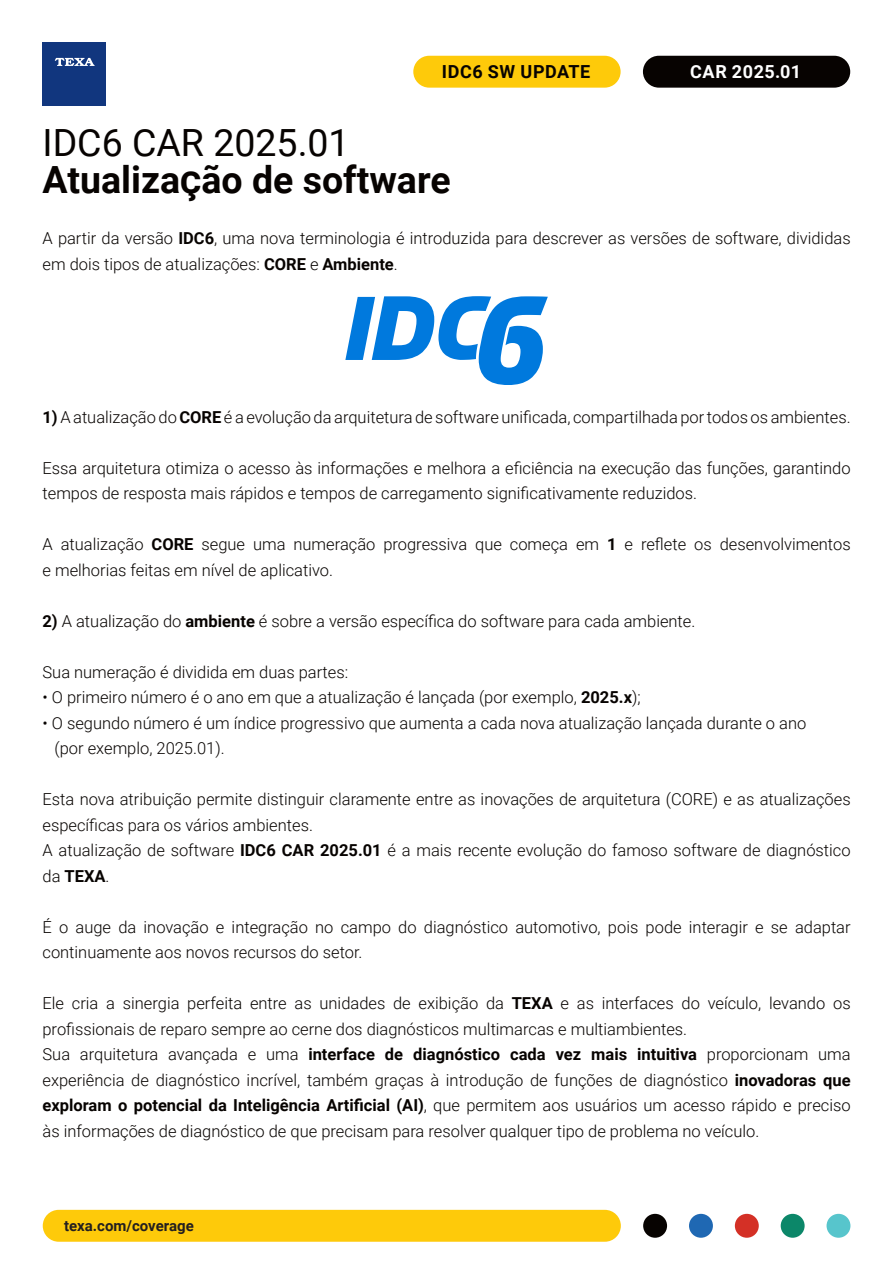
<style>
.page{position:relative;width:893px;height:1263px;background:#fff}
.page>*{position:absolute;margin:0;border:0;box-sizing:border-box;transform-origin:0 0}
.Titolo_BOLD{font:700 37.5px "Roboto";color:#070301}
.Titolo_LIGHT{font:37.5px "Roboto";color:#070301}
.t1{font:700 18px "Roboto";letter-spacing:.035em;color:#070301}
.t2{font:700 18px "Roboto";letter-spacing:.03em;color:#fff}
.Testo{font:300 16.5px/25.5px "Roboto";color:#070301}
.Testo_-_puntato{font:300 16.5px "Roboto";color:#070301}
.t3{font:700 15px "Roboto";color:#231f20}
.s1{font-weight:700}
</style>
<div class="page">
<div style="left:43px;top:1210px;width:578px;height:32px;background:#feca0a;border-radius:16px"></div>
<div style="left:643px;top:1214px;width:24px;height:24px;background:#070301;border-radius:50%"></div>
<div style="left:689px;top:1214px;width:24px;height:24px;background:#1f68b3;border-radius:50%"></div>
<div style="left:735px;top:1214px;width:24px;height:24px;background:#d43026;border-radius:50%"></div>
<div style="left:781px;top:1214px;width:24px;height:24px;background:#0c8769;border-radius:50%"></div>
<div style="left:826px;top:1214px;width:24px;height:24px;background:#57c5cc;border-radius:50%"></div>
<div style="left:43px;top:42px;width:63px;height:64px;background:#11367e"></div>
<svg style="left:55px;top:58px;width:40px;height:8px"></svg>
<div style="left:643px;top:56px;width:207px;height:32px;background:#070301;border-radius:16px"></div>
<div style="left:413px;top:56px;width:208px;height:32px;background:#feca0a;border-radius:16px"></div>
<svg style="left:345px;top:297px;width:203px;height:87px"></svg>
<p class="t1" style="left:442px;top:59px;width:150px">IDC6 SW UPDATE</p>
<p class="t2" style="left:690px;top:59px;width:112px">CAR 2025.01</p>
<p class="Titolo_LIGHT" style="left:43px;top:116px;width:309px">IDC6 CAR 2025.01</p>
<p class="Titolo_BOLD" style="left:43px;top:154px;width:410px">AtualizaÇão de software</p>
<p class="Testo" style="left:43px;top:225px;width:810px">A partir da versão <span class="s1">IDC6</span>, uma nova terminologia é introduzida para descrever as versões de software, divididas em dois tipos de atualizações: <span class="s1">CORE</span> e <span class="s1">Ambiente</span>.</p>
<p class="Testo" style="left:43px;top:403px;width:810px"><span class="s1">1)</span> A atualização do <span class="s1">CORE</span> é a evolução da arquitetura de software unificada, compartilhada por todos os ambientes.</p>
<p class="Testo" style="left:43px;top:454px;width:810px">Essa arquitetura otimiza o acesso às informações e melhora a eficiência na execução das funções, garantindo tempos de resposta mais rápidos e tempos de carregamento significativamente reduzidos.</p>
<p class="Testo" style="left:43px;top:531px;width:810px">A atualização <span class="s1">CORE</span> segue uma numeração progressiva que começa em <span class="s1">1</span> e reflete os desenvolvimentos e melhorias feitas em nível de aplicativo.</p>
<p class="Testo" style="left:43px;top:607px;width:654px"><span class="s1">2)</span> A atualização do <span class="s1">ambiente</span> é sobre a versão específica do software para cada ambiente.</p>
<p class="Testo" style="left:43px;top:658px;width:307px">Sua numeração é dividida em duas partes:</p>
<p class="Testo_-_puntato" style="left:43px;top:686px;width:600px">• O primeiro número é o ano em que a atualização é lançada (por exemplo, <span class="s1">2025.x</span>);</p>
<p class="Testo" style="left:43px;top:709px;width:765px">• O segundo número é um índice progressivo que aumenta a cada nova atualização lançada durante o ano</p>
<p class="Testo" style="left:55px;top:735px;width:172px">(por exemplo, 2025.01).</p>
<p class="Testo" style="left:43px;top:786px;width:810px">Esta nova atribuição permite distinguir claramente entre as inovações de arquitetura (CORE) e as atualizações específicas para os vários ambientes.</p>
<p class="Testo" style="left:43px;top:837px;width:810px">A atualização de software <span class="s1">IDC6 CAR 2025.01</span> é a mais recente evolução do famoso software de diagnóstico da <span class="s1">TEXA</span>.</p>
<p class="Testo" style="left:43px;top:913px;width:810px">É o auge da inovação e integração no campo do diagnóstico automotivo, pois pode interagir e se adaptar continuamente aos novos recursos do setor.</p>
<p class="Testo" style="left:43px;top:990px;width:810px">Ele cria a sinergia perfeita entre as unidades de exibição da <span class="s1">TEXA</span> e as interfaces do veículo, levando os profissionais de reparo sempre ao cerne dos diagnósticos multimarcas e multiambientes.</p>
<p class="Testo" style="left:43px;top:1041px;width:810px;text-align:justify">Sua arquitetura avançada e uma <span class="s1">interface de diagnóstico cada vez mais intuitiva</span> proporcionam uma experiência de diagnóstico incrível, também graças à introdução de funções de diagnóstico <span class="s1">inovadoras que exploram o potencial da Inteligência Artificial (AI)</span>, que permitem aos usuários um acesso rápido e preciso às informações de diagnóstico de que precisam para resolver qualquer tipo de problema no veículo.</p>
<p class="t3" style="left:64px;top:1215px;width:131px">texa.com/coverage</p>
</div>
